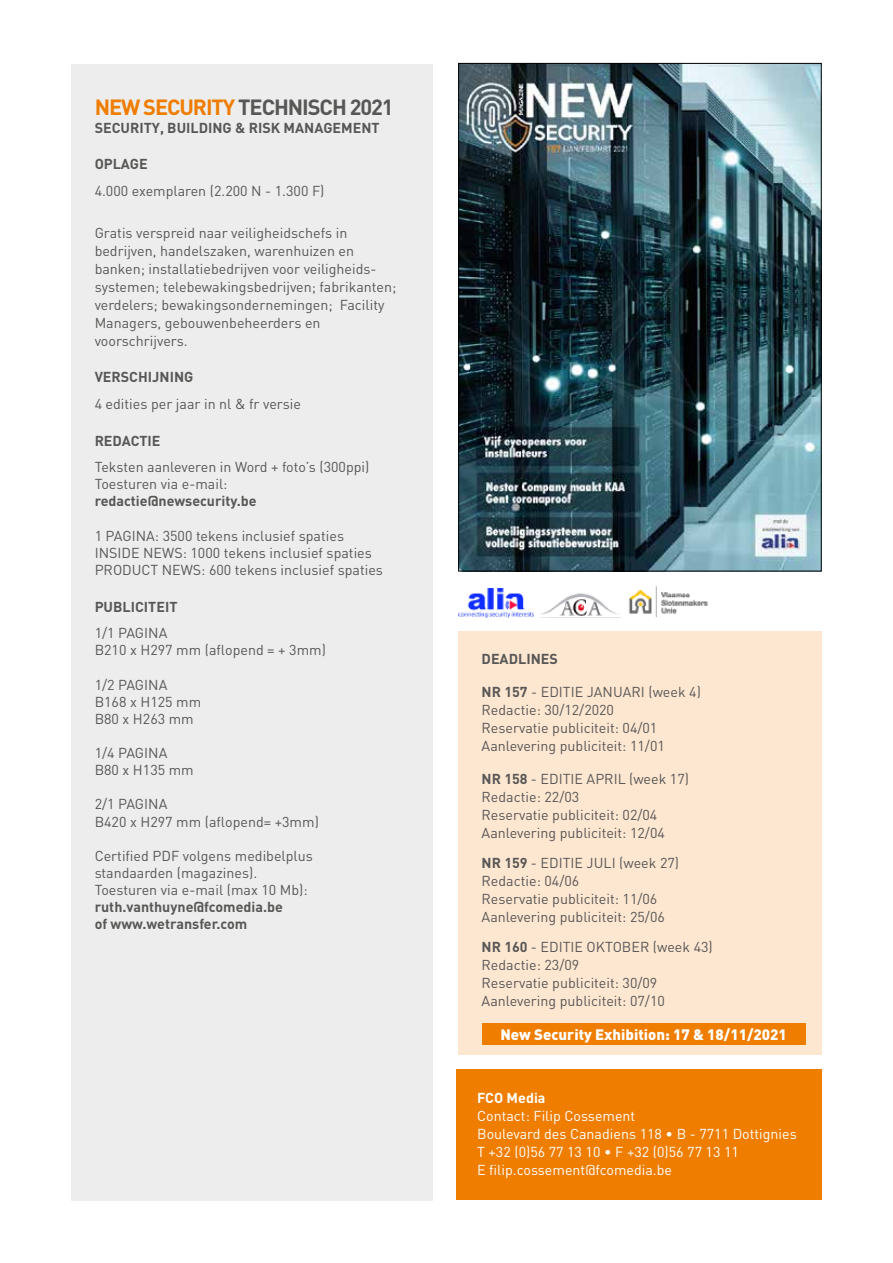
<style>
.page{position:relative;width:893px;height:1263px;background:#fff}
.page>*{position:absolute;margin:0;border:0;box-sizing:border-box;transform-origin:0 0}
.t1{font:700 21.75px "DIN";letter-spacing:-.05em;color:#575756}
.t2{font:900 15px "DIN";color:#fff}
.t3{font:14.25px/18px "DIN";color:#575756}
.t4{font:700 14.25px/17.1px "DIN";color:#575756}
.t5{font:14.25px/18px "DIN";color:#fff}
.t6{font:700 14.25px "DIN";color:#fff}
.s1{color:#ef7d00}
.s2{font-weight:700}
</style>
<div class="page">
<div style="left:71px;top:64px;width:361px;height:1136px;background:#ededed"></div>
<div style="left:458px;top:631px;width:364px;height:424px;background:#fee7d1"></div>
<img style="left:458px;top:588px;width:76px;height:29px">
<img style="left:540px;top:593px;width:79px;height:23px">
<img style="left:628px;top:586px;width:80px;height:31px">
<div style="left:482px;top:1023px;width:324px;height:21px;background:#ef7d00"></div>
<img style="left:460px;top:65px;width:360px;height:504px">
<div style="left:456px;top:1069px;width:366px;height:131px;background:#ef7d00"></div>
<h1 class="t1" style="left:95px;top:92px;width:301px"><span class="s1">NEW SECURITY</span> TECHNISCH 2021</h1>
<p class="t4" style="left:95px;top:118px;width:286px">SECURITY, BUILDING &amp; RISK MANAGEMENT</p>
<p class="t4" style="left:95px;top:154px;width:55px">OPLAGE</p>
<p class="t3" style="left:95px;top:181px;width:231px">4.000 exemplaren (2.200 N - 1.300 F)</p>
<p class="t3" style="left:95px;top:223px;width:303px">Gratis verspreid naar veiligheidschefs in bedrijven, handelszaken, warenhuizen en banken; installatiebedrijven voor veiligheids&shy;systemen; telebewakingsbedrijven; fabrikanten; verdelers; bewakingsondernemingen; Facility Managers, gebouwenbeheerders en voorschrijvers.</p>
<p class="t4" style="left:95px;top:367px;width:100px">VERSCHIJNING</p>
<p class="t3" style="left:95px;top:394px;width:208px">4 edities per jaar in nl &amp; fr versie</p>
<p class="t4" style="left:95px;top:432px;width:67px">REDACTIE</p>
<p class="t3" style="left:95px;top:458px;width:276px;line-height:17.1px">Teksten aanleveren in Word + foto’s (300ppi)<br>Toesturen via e-mail:</p>
<p class="t4" style="left:95px;top:492px;width:163px">redactie@newsecurity.be</p>
<p class="t3" style="left:95px;top:527px;width:290px;line-height:17.1px">1 PAGINA: 3500 tekens inclusief spaties<br>INSIDE NEWS: 1000 tekens inclusief spaties<br>PRODUCT NEWS: 600 tekens inclusief spaties</p>
<p class="t4" style="left:95px;top:598px;width:84px">PUBLICITEIT</p>
<p class="t3" style="left:95px;top:624px;width:233px;line-height:17.1px">1/1 PAGINA<br>B210 x H297 mm (aflopend = + 3mm)</p>
<p class="t3" style="left:95px;top:676px;width:108px;line-height:17.1px">1/2 PAGINA<br>B168 x H125 mm<br>B80 x H263 mm</p>
<p class="t3" style="left:95px;top:744px;width:101px;line-height:17.1px">1/4 PAGINA<br>B80 x H135 mm</p>
<p class="t3" style="left:95px;top:795px;width:226px;line-height:17.1px">2/1 PAGINA<br>B420 x H297 mm (aflopend= +3mm)</p>
<p class="t3" style="left:95px;top:847px;width:220px;line-height:17.1px">Certified PDF volgens medibelplus standaarden (magazines).<br>Toesturen via e-mail (max 10 Mb):</p>
<p class="t4" style="left:95px;top:898px;width:190px">ruth.vanthuyne@fcomedia.be of www.wetransfer.com</p>
<p class="t4" style="left:482px;top:650px;width:78px">DEADLINES</p>
<p class="t3" style="left:482px;top:683px;width:221px"><span class="s2">NR 157</span> - EDITIE JANUARI (week 4)<br>Redactie: 30/12/2020<br>Reservatie publiciteit: 04/01<br>Aanlevering publiciteit: 11/01</p>
<p class="t3" style="left:482px;top:770px;width:209px"><span class="s2">NR 158</span> - EDITIE APRIL (week 17)<br>Redactie: 22/03<br>Reservatie publiciteit: 02/04<br>Aanlevering publiciteit: 12/04</p>
<p class="t3" style="left:482px;top:854px;width:199px"><span class="s2">NR 159</span> - EDITIE JULI (week 27)<br>Redactie: 04/06<br>Reservatie publiciteit: 11/06<br>Aanlevering publiciteit: 25/06</p>
<p class="t3" style="left:482px;top:938px;width:233px"><span class="s2">NR 160</span> - EDITIE OKTOBER (week 43)<br>Redactie: 23/09<br>Reservatie publiciteit: 30/09<br>Aanlevering publiciteit: 07/10</p>
<p class="t2" style="left:500px;top:1024px;width:288px">New Security Exhibition: 17 &amp; 18/11/2021</p>
<p class="t6" style="left:477px;top:1088px;width:70px">FCO Media</p>
<p class="t5" style="left:477px;top:1106px;width:321px">Contact: Filip Cossement<br>Boulevard des Canadiens 118 • B - 7711 Dottignies T +32 (0)56 77 13 10 • F +32 (0)56 77 13 11<br>E filip.cossement@fcomedia.be</p>
</div>
